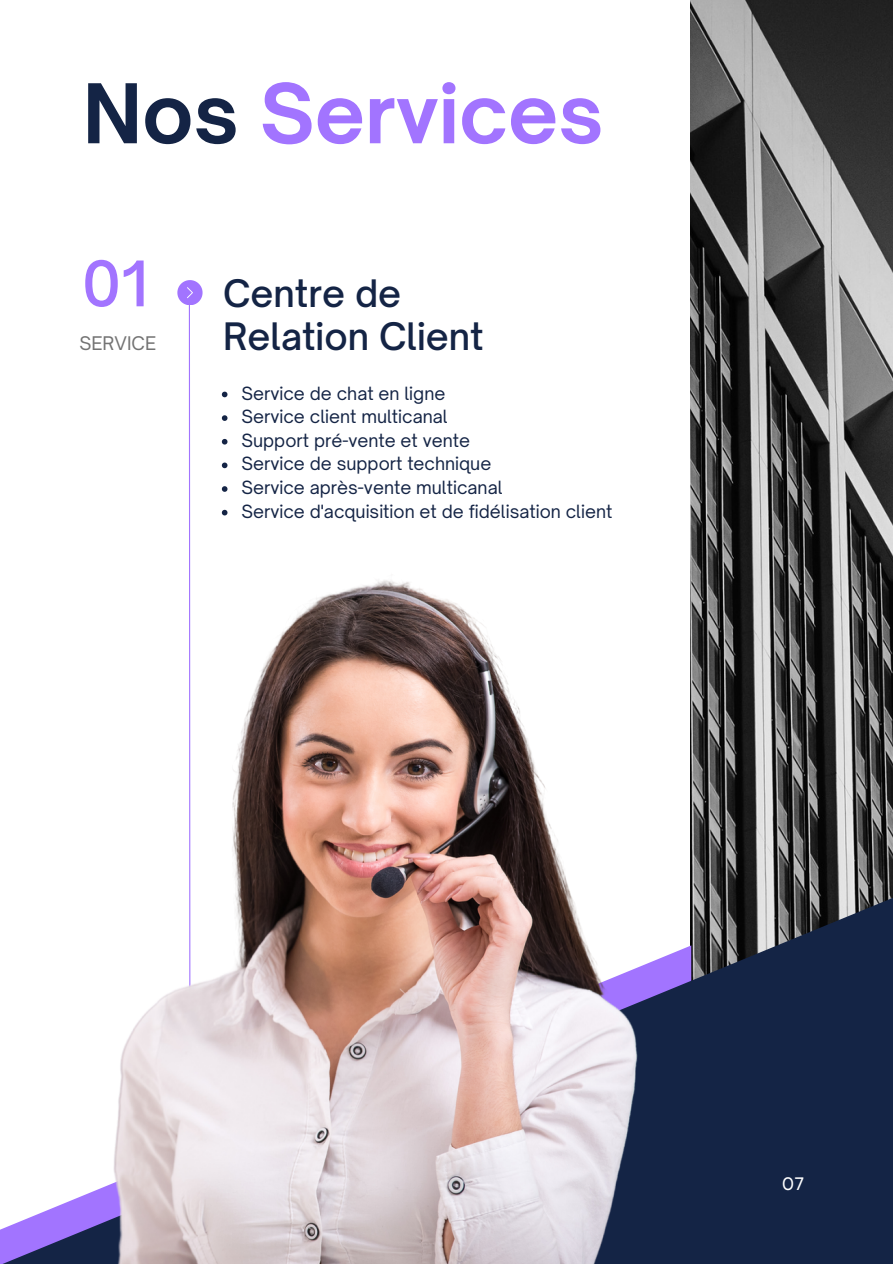
<style>
.page{position:relative;width:893px;height:1264px;background:#fff}
.page>*{position:absolute;margin:0;border:0;box-sizing:border-box;transform-origin:0 0}
.t1{font:700 78.6px "Open Sauce One";color:#a274ff}
.t2{font:500 60px "Open Sauce One";color:#a274ff}
.t3{font:500 36.15px/42.8px "Open Sauce One";color:#142445}
.t4{font:18px "Open Sauce One";color:#737373}
.t5{font:18px "Garet";color:#fff}
.t6{font:17.4px/23.7px "Open Sauce One";color:#142445}
.s1{color:#142445}
</style>
<div class="page">
<img style="left:690px;top:0;width:202px;height:827px">
<svg style="left:177px;top:280px;width:25px;height:286px"></svg>
<svg style="left:21px;top:827px;width:871px;height:436px;fill:#142445"></svg>
<img style="left:93px;top:566px;width:572px;height:697px">
<svg style="left:222px;top:391px;width:5px;height:6px"></svg>
<svg style="left:222px;top:415px;width:5px;height:6px"></svg>
<svg style="left:222px;top:439px;width:5px;height:5px"></svg>
<svg style="left:222px;top:462px;width:5px;height:6px"></svg>
<svg style="left:222px;top:486px;width:5px;height:6px"></svg>
<svg style="left:222px;top:510px;width:5px;height:5px"></svg>
<h1 class="t1" style="left:83px;top:65px;width:522px"><span class="s1">Nos</span> Services</h1>
<h2 class="t2" style="left:81px;top:246px;width:68px">01</h2>
<p class="t4" style="left:79px;top:332px;width:78px">SERVICE</p>
<h3 class="t3" style="left:223px;top:272px;width:262px">Centre de<br>Relation Client</h3>
<p class="t6" style="left:241px;top:381px;width:372px">Service de chat en ligne<br>Service client multicanal<br>Support pré-vente et vente<br>Service de support technique<br>Service après-vente multicanal<br>Service d'acquisition et de fidélisation client</p>
<p class="t5" style="left:781px;top:1170px;width:24px">07</p>
</div>
